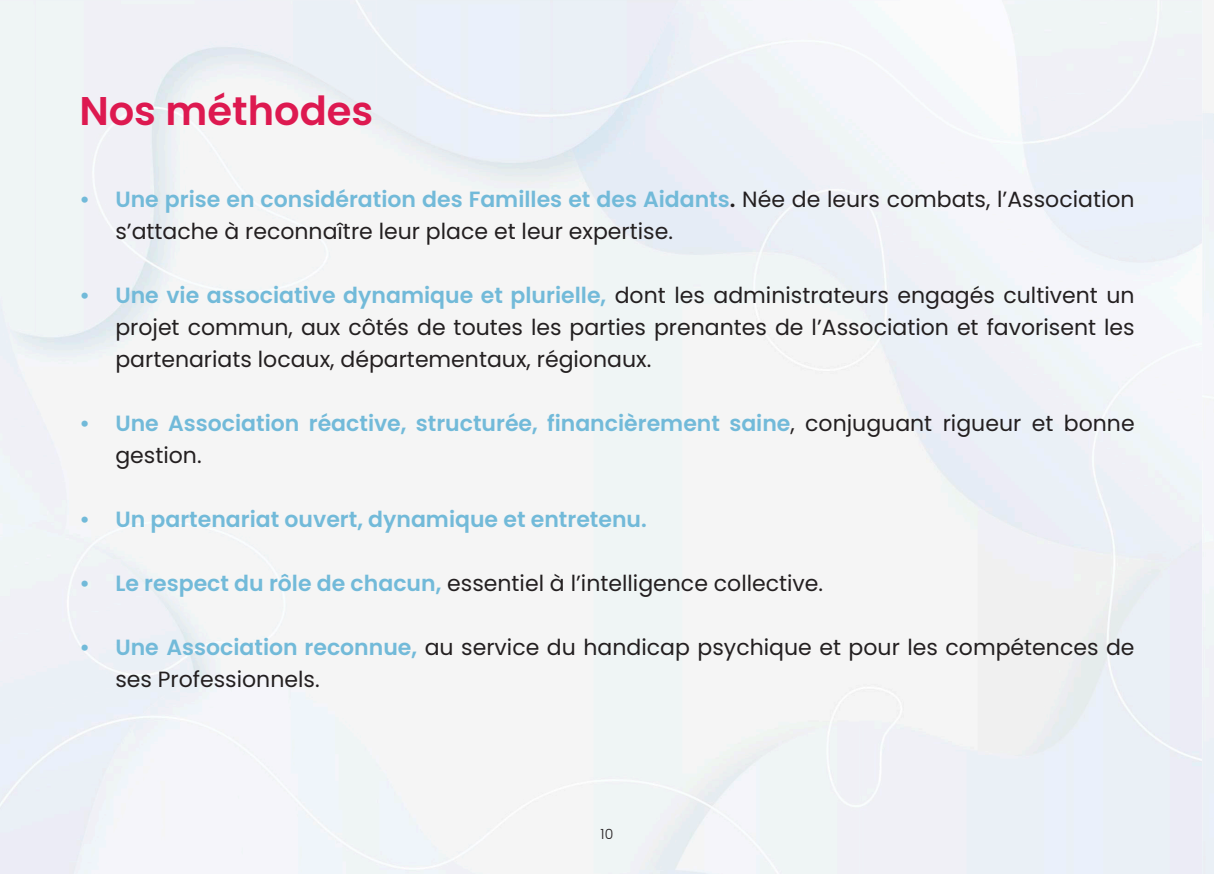
<style>
.page{position:relative;width:1214px;height:874px;background:#fff}
.page>*{position:absolute;margin:0;border:0;box-sizing:border-box;transform-origin:0 0}
.titre_2{font:600 40px "Poppins";color:#dd1950}
.t1{font:22px/32px "Poppins";color:#231f20}
.t2{font:600 22px/32px "Poppins";color:#72bad9}
.t3{font:300 14px "Poppins";color:#231f20}
.s1{font-weight:600;color:#72bad9}
.s2{font-weight:600}
.s3{font-weight:400;color:#231f20}
</style>
<div class="page">
<p class="titre_2" style="left:79px;top:88px;width:295px">Nos méthodes</p>
<p class="t1" style="left:115px;top:183px;width:1020px;text-indent:-36px"><span class="s1">• Une prise en considération des Familles et des Aidants</span><span class="s2">.</span> Née de leurs combats, l’Association s’attache à reconnaître leur place et leur expertise.</p>
<p class="t1" style="left:115px;top:279px;width:1020px;text-align:justify;text-indent:-36px"><span class="s1">• Une vie associative dynamique et plurielle,</span> dont les administrateurs engagés cultivent un projet commun, aux côtés de toutes les parties prenantes de l’Association et favorisent les partenariats locaux, départementaux, régionaux.</p>
<p class="t2" style="left:115px;top:407px;width:1020px;text-indent:-36px">• Une Association réactive, structurée, financièrement saine<span class="s3">, conjuguant rigueur et bonne gestion.</span></p>
<p class="t2" style="left:79px;top:503px;width:569px">• Un partenariat ouvert, dynamique et entretenu.</p>
<p class="t1" style="left:79px;top:567px;width:745px"><span class="s1">• Le respect du rôle de chacun,</span> essentiel à l’intelligence collective.</p>
<p class="t1" style="left:115px;top:631px;width:1020px;text-indent:-36px"><span class="s1">• Une Association reconnue,</span> au service du handicap psychique et pour les compétences de ses Professionnels.</p>
<p class="t3" style="left:600px;top:825px;width:14px">10</p>
</div>
